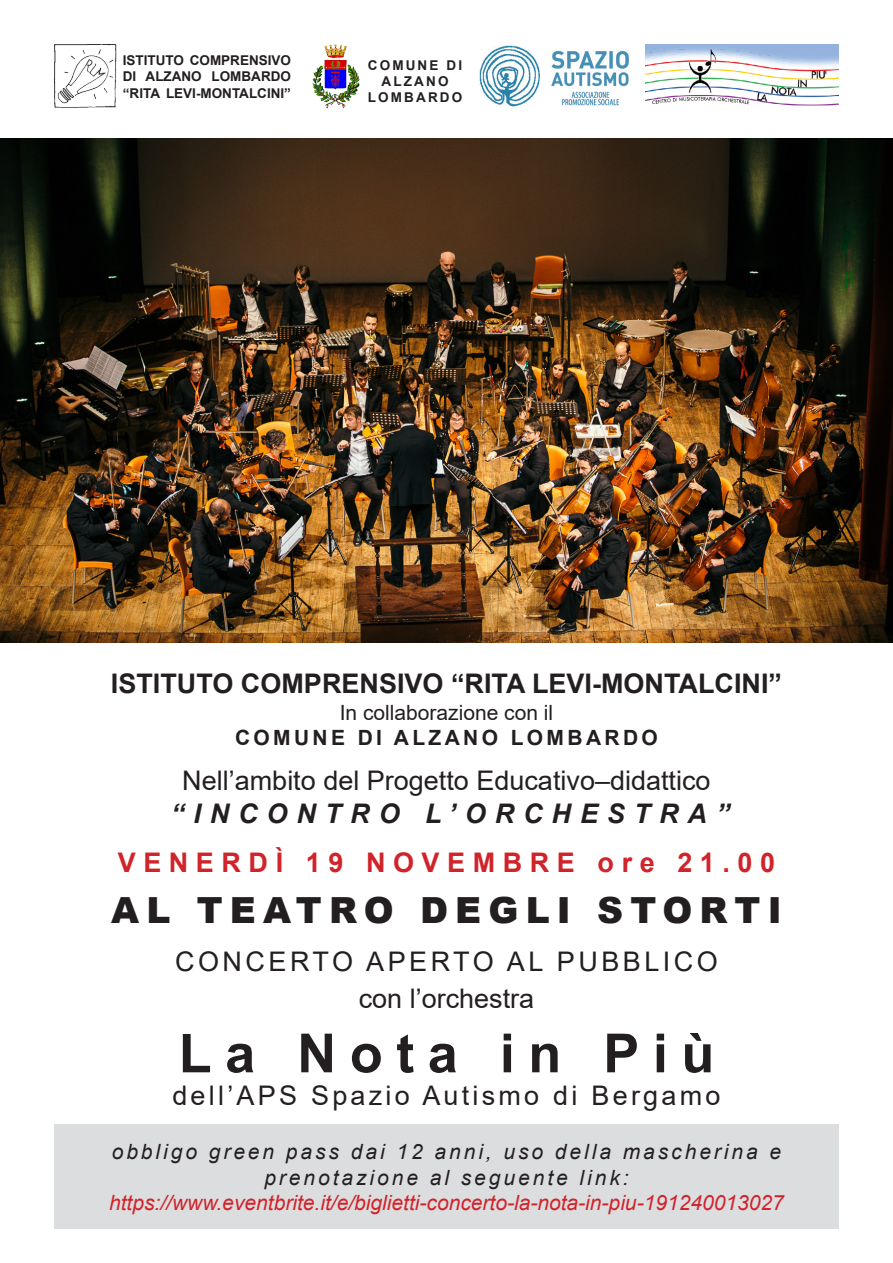
<style>
.page{position:relative;width:893px;height:1263px;background:#fff}
.page>*{position:absolute;margin:0;border:0;box-sizing:border-box;transform-origin:0 0}
.t1{font:700 54px "Arial";letter-spacing:.25em;color:#231f20}
.t2{font:900 36px "Arial";letter-spacing:.2em;color:#231f20}
.t3{font:27px "Arial";color:#231f20}
.t4{font:700 27px "Arial";color:#231f20}
.t5{font:27px "Arial";letter-spacing:.12em;color:#231f20}
.t6{font:700 27px "Arial";letter-spacing:.28em;color:#d1232a}
.t7{font:27px "Arial";letter-spacing:.13em;color:#231f20}
.t8{font:italic 700 27px "Arial";letter-spacing:.33em;color:#231f20}
.t9{font:italic 21px "Arial";color:#d1232a}
.t10{font:italic 21px "Arial";letter-spacing:.14em;color:#231f20}
.t11{font:700 21px "Arial";letter-spacing:.16em;color:#231f20}
.t12{font:21px "Arial";color:#231f20}
.t13{font:700 13.5px/16.2px "Arial";color:#231f20;text-align:justify}
.t14{font:700 13.5px "Arial";letter-spacing:.16em;color:#231f20}
</style>
<div class="page">
<img style="left:0;top:138px;width:893px;height:504px">
<img style="left:54px;top:45px;width:63px;height:63px">
<img style="left:479px;top:45px;width:150px;height:62px">
<img style="left:646px;top:45px;width:193px;height:61px">
<div style="left:54px;top:1125px;width:785px;height:104px;background:#dcdddf"></div>
<img style="left:313px;top:45px;width:46px;height:63px">
<p class="t13" style="left:123px;top:53px;width:170px">ISTITUTO COMPRENSIVO DI ALZANO LOMBARDO “RITA LEVI-MONTALCINI”</p>
<p class="t14" style="left:368px;top:56px;width:96px">COMUNE DI</p>
<p class="t13" style="left:381px;top:73px;width:69px">ALZANO</p>
<p class="t14" style="left:368px;top:88px;width:96px">LOMBARDO</p>
<p class="t4" style="left:111px;top:664px;width:672px">ISTITUTO COMPRENSIVO “RITA LEVI-MONTALCINI”</p>
<p class="t12" style="left:340px;top:698px;width:215px">In collaborazione con il</p>
<p class="t11" style="left:235px;top:723px;width:424px">COMUNE DI ALZANO LOMBARDO</p>
<p class="t3" style="left:182px;top:762px;width:530px">Nell’ambito del Progetto Educativo–didattico</p>
<p class="t8" style="left:171px;top:795px;width:560px">“INCONTRO L’ORCHESTRA”</p>
<p class="t6" style="left:118px;top:844px;width:659px">VENERDÌ 19 NOVEMBRE ore 21.00</p>
<p class="t2" style="left:111px;top:884px;width:672px">AL TEATRO DEGLI STORTI</p>
<p class="t7" style="left:175px;top:943px;width:544px">CONCERTO APERTO AL PUBBLICO</p>
<p class="t3" style="left:359px;top:979px;width:177px">con l’orchestra</p>
<p class="t1" style="left:179px;top:1015px;width:537px">La Nota in Più</p>
<p class="t5" style="left:172px;top:1076px;width:550px">dell’APS Spazio Autismo di Bergamo</p>
<p class="t10" style="left:112px;top:1138px;width:671px">obbligo green pass dai 12 anni, uso della mascherina e</p>
<p class="t10" style="left:264px;top:1163px;width:366px">prenotazione al seguente link:</p>
<p class="t9" style="left:109px;top:1189px;width:676px">https://www.eventbrite.it/e/biglietti-concerto-la-nota-in-piu-191240013027</p>
</div>
